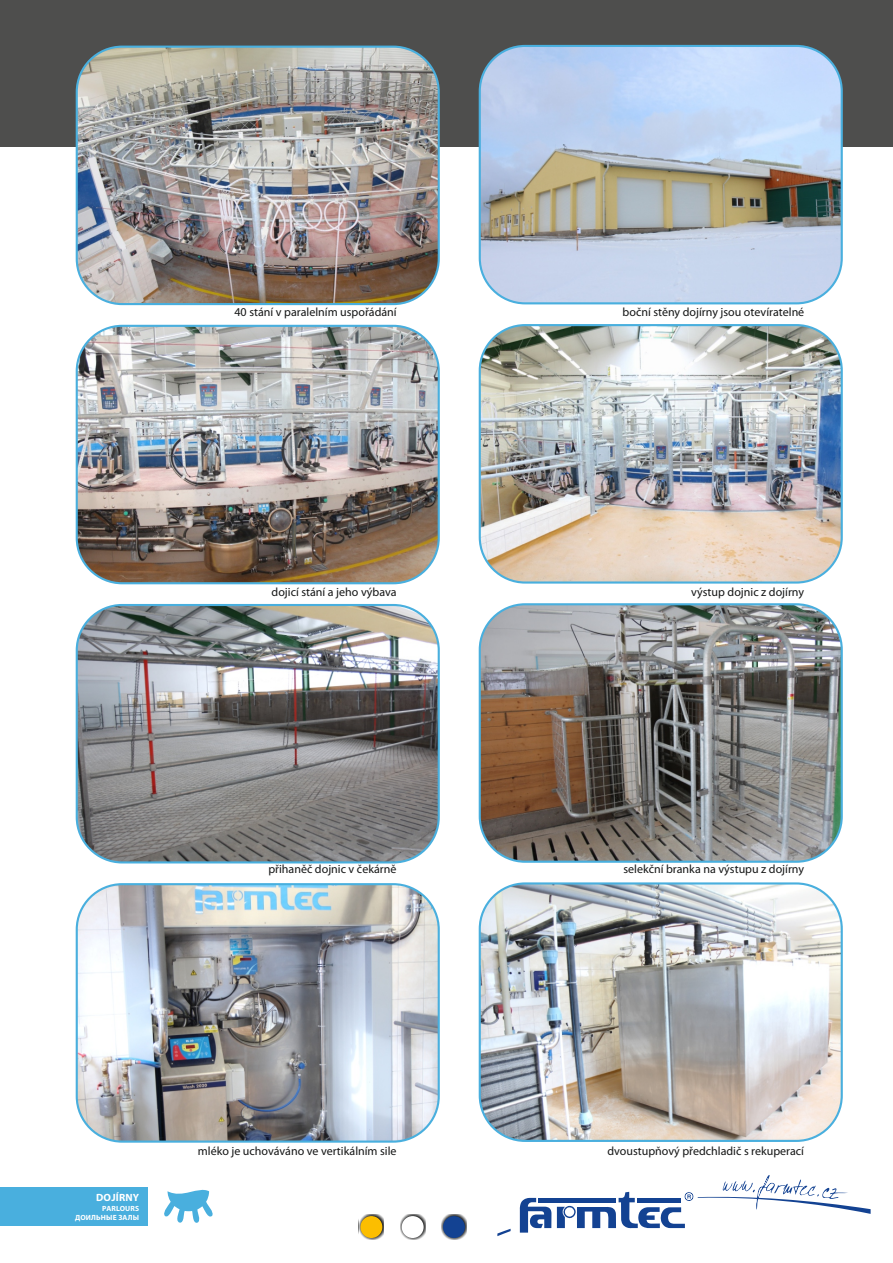
<style>
.page{position:relative;width:893px;height:1263px;background:#fff}
.page>*{position:absolute;margin:0;border:0;box-sizing:border-box;transform-origin:0 0}
.t1{font:12px "Myriad Pro";color:#151616}
.t2{font:700 10.5px "Myriad Pro";letter-spacing:.02em;color:#fff}
.t3{font:700 7.5px/9.3px "Myriad Pro";letter-spacing:.02em;color:#fff;text-align:right}
</style>
<div class="page">
<div style="left:0;top:0;width:893px;height:147px;background:#4e4e4d"></div>
<img style="left:77px;top:47px;width:362px;height:257px;border-radius:45px">
<div style="left:76px;top:46px;width:364px;height:259px;border:2px solid #49afde;border-radius:45px"></div>
<img style="left:480px;top:46px;width:362px;height:257px;border-radius:45px">
<div style="left:479px;top:45px;width:364px;height:259px;border:2px solid #49afde;border-radius:45px"></div>
<img style="left:77px;top:605px;width:362px;height:257px;border-radius:45px">
<div style="left:76px;top:604px;width:364px;height:259px;border:2px solid #49afde;border-radius:45px"></div>
<img style="left:480px;top:604px;width:362px;height:258px;border-radius:45px">
<div style="left:479px;top:603px;width:364px;height:260px;border:2px solid #49afde;border-radius:45px"></div>
<img style="left:77px;top:326px;width:362px;height:257px;border-radius:45px">
<div style="left:76px;top:325px;width:364px;height:259px;border:2px solid #49afde;border-radius:45px"></div>
<img style="left:480px;top:325px;width:362px;height:257px;border-radius:45px">
<div style="left:479px;top:324px;width:364px;height:260px;border:2px solid #49afde;border-radius:45px"></div>
<img style="left:77px;top:884px;width:362px;height:257px;border-radius:45px">
<div style="left:76px;top:883px;width:364px;height:260px;border:2px solid #49afde;border-radius:45px"></div>
<img style="left:480px;top:883px;width:362px;height:258px;border-radius:45px">
<div style="left:479px;top:882px;width:364px;height:260px;border:2px solid #49afde;border-radius:45px"></div>
<div style="left:0;top:1187px;width:148px;height:38px;background:#49afde"></div>
<svg style="left:164px;top:1189px;width:49px;height:34px"></svg>
<svg style="left:497px;top:1175px;width:374px;height:61px"></svg>
<svg style="left:359px;top:1214px;width:25px;height:25px"></svg>
<div style="left:360px;top:1216px;width:22px;height:22px;background:#fcbe00;border-radius:50%"></div>
<svg style="left:400px;top:1214px;width:25px;height:25px"></svg>
<div style="left:402px;top:1216px;width:22px;height:22px;background:#fff;border-radius:50%"></div>
<svg style="left:441px;top:1214px;width:26px;height:25px"></svg>
<div style="left:443px;top:1216px;width:22px;height:22px;background:#134292;border-radius:50%"></div>
<p class="t1" style="left:234px;top:307px;width:164px">40 stání v paralelním uspořádání</p>
<p class="t1" style="left:623px;top:307px;width:183px">boční stěny dojírny jsou otevíratelné</p>
<p class="t1" style="left:272px;top:587px;width:127px">dojicí stání a jeho výbava</p>
<p class="t1" style="left:691px;top:587px;width:114px">výstup dojnic z dojírny</p>
<p class="t1" style="left:268px;top:864px;width:130px">přihaněč dojnic v čekárně</p>
<p class="t1" style="left:623px;top:864px;width:182px">selekční branka na výstupu z dojírny</p>
<p class="t2" style="left:96px;top:1193px;width:44px">DOJÍRNY</p>
<p class="t3" style="left:75px;top:1204px;width:66px">PARLOURS<br>ДОИЛЬНЫЕ ЗАЛЫ</p>
<p class="t1" style="left:198px;top:1146px;width:200px">mléko je uchováváno ve vertikálním sile</p>
<p class="t1" style="left:607px;top:1146px;width:198px">dvoustupňový předchladič s rekuperací</p>
</div>
